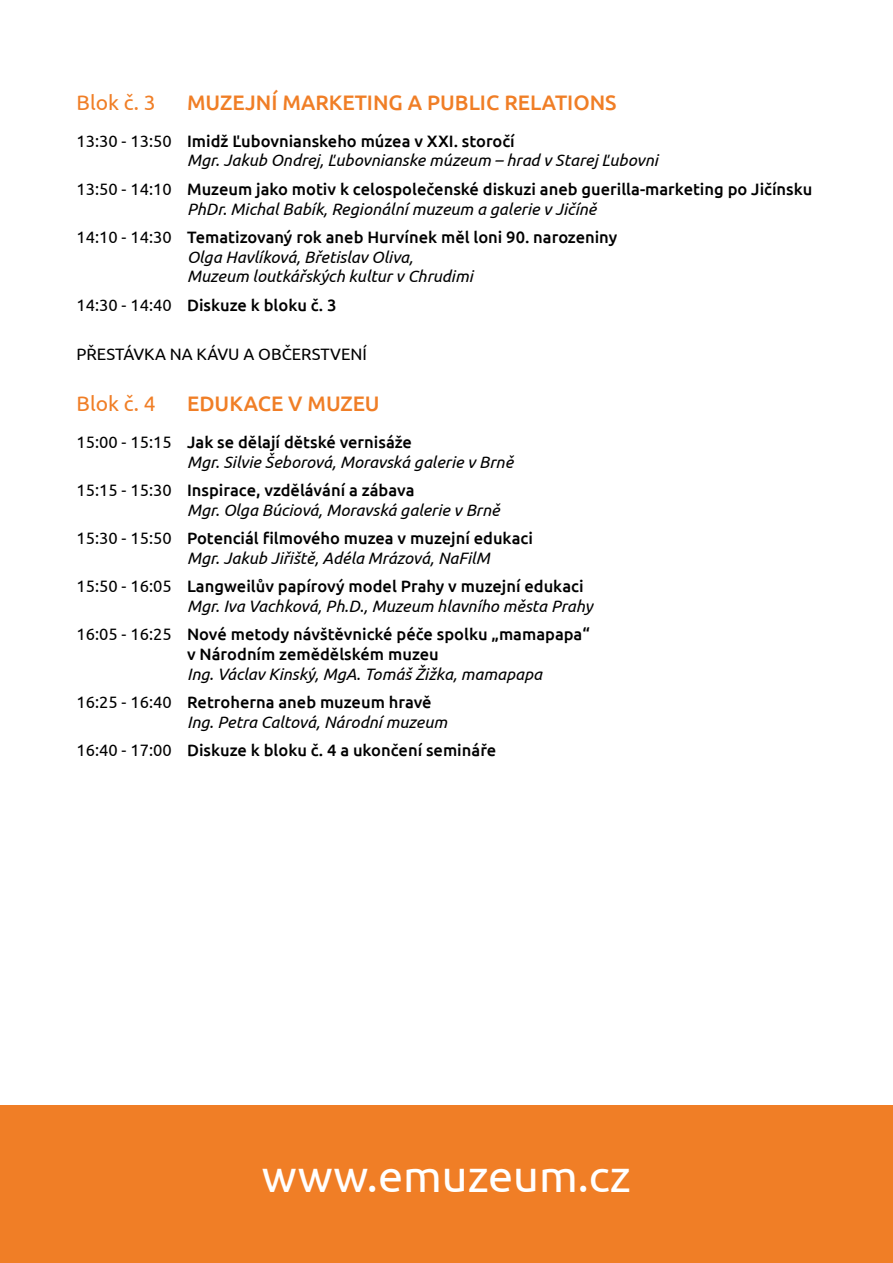
<style>
.page{position:relative;width:893px;height:1263px;background:#fff}
.page>*{position:absolute;margin:0;border:0;box-sizing:border-box;transform-origin:0 0}
.t1{font:45px "Ubuntu";color:#fff}
.t2{font:500 21px "Ubuntu";color:#f07e26}
.t3{font:21px "Ubuntu";color:#f07e26}
.t4{font:italic 16.5px/19.8px "Ubuntu";color:#000}
.t5{font:500 16.5px/19.8px "Ubuntu";color:#000}
.t6{font:16.5px "Ubuntu";color:#000}
.s1{font-style:normal}
.s2{font-weight:500;font-style:normal}
.s3{font-weight:400}
.s4{font-weight:400;font-style:italic}
</style>
<div class="page">
<div style="left:0;top:1105px;width:893px;height:158px;background:#f07e26"></div>
<p class="t3" style="left:77px;top:90px;width:81px">Blok č. 3</p>
<p class="t2" style="left:187px;top:89px;width:431px">MUZEJNÍ MARKETING A PUBLIC RELATIONS</p>
<p class="t4" style="left:187px;top:130px;width:472px;text-indent:-111px"><span class="s1">13:30 - 13:50</span> <span class="s2">Imidž Ľubovnianskeho múzea v XXI. storočí<br></span>Mgr. Jakub Ondrej, Ľubovnianske múzeum – hrad v Starej Ľubovni</p>
<p class="t5" style="left:187px;top:178px;width:627px;text-indent:-111px"><span class="s3">13:50 - 14:10</span> Muzeum jako motiv k celospolečenské diskuzi aneb guerilla-marketing po Jičínsku<br><span class="s4">PhDr. Michal Babík, Regionální muzeum a galerie v Jičíně</span></p>
<p class="t4" style="left:187px;top:227px;width:432px;text-indent:-111px"><span class="s1">14:10 - 14:30</span> <span class="s2">Tematizovaný rok aneb Hurvínek měl loni 90. narozeniny<br></span>Olga Havlíková, Břetislav Oliva,<br>Muzeum loutkářských kultur v Chrudimi</p>
<p class="t5" style="left:77px;top:294px;width:261px"><span class="s3">14:30 - 14:40</span> Diskuze k bloku č. 3</p>
<p class="t6" style="left:77px;top:344px;width:292px">PŘESTÁVKA NA KÁVU A OBČERSTVENÍ</p>
<p class="t3" style="left:77px;top:391px;width:81px">Blok č. 4</p>
<p class="t2" style="left:187px;top:390px;width:194px">EDUKACE V MUZEU</p>
<p class="t4" style="left:187px;top:432px;width:328px;text-indent:-111px"><span class="s1">15:00 - 15:15</span> <span class="s2">Jak se dělají dětské vernisáže<br></span>Mgr. Silvie Šeborová, Moravská galerie v Brně</p>
<p class="t4" style="left:187px;top:480px;width:314px;text-indent:-111px"><span class="s1">15:15 - 15:30</span> <span class="s2">Inspirace, vzdělávání a zábava<br></span>Mgr. Olga Búciová, Moravská galerie v Brně</p>
<p class="t5" style="left:187px;top:528px;width:347px;text-indent:-111px"><span class="s3">15:30 - 15:50</span> Potenciál filmového muzea v muzejní edukaci<br><span class="s4">Mgr. Jakub Jiřiště, Adéla Mrázová, NaFilM</span></p>
<p class="t4" style="left:187px;top:576px;width:407px;text-indent:-111px"><span class="s1">15:50 - 16:05</span> <span class="s2">Langweilův papírový model Prahy v muzejní edukaci<br></span>Mgr. Iva Vachková, Ph.D., Muzeum hlavního města Prahy</p>
<p class="t5" style="left:187px;top:624px;width:404px;text-indent:-111px"><span class="s3">16:05 - 16:25</span> Nové metody návštěvnické péče spolku „mamapapa“ v Národním zemědělském muzeu</p>
<p class="t4" style="left:77px;top:659px;width:467px;line-height:28.3px;text-indent:111px">Ing. Václav Kinský, MgA. Tomáš Žižka, mamapapa<br><span class="s1">16:25 - 16:40</span> <span class="s2">Retroherna aneb muzeum hravě</span></p>
<p class="t5" style="left:77px;top:707px;width:421px;line-height:28.3px;text-indent:111px"><span class="s4">Ing. Petra Caltová, Národní muzeum<br></span><span class="s3">16:40 - 17:00</span> Diskuze k bloku č. 4 a ukončení semináře</p>
<h1 class="t1" style="left:262px;top:1148px;width:371px">www.emuzeum.cz</h1>
</div>
